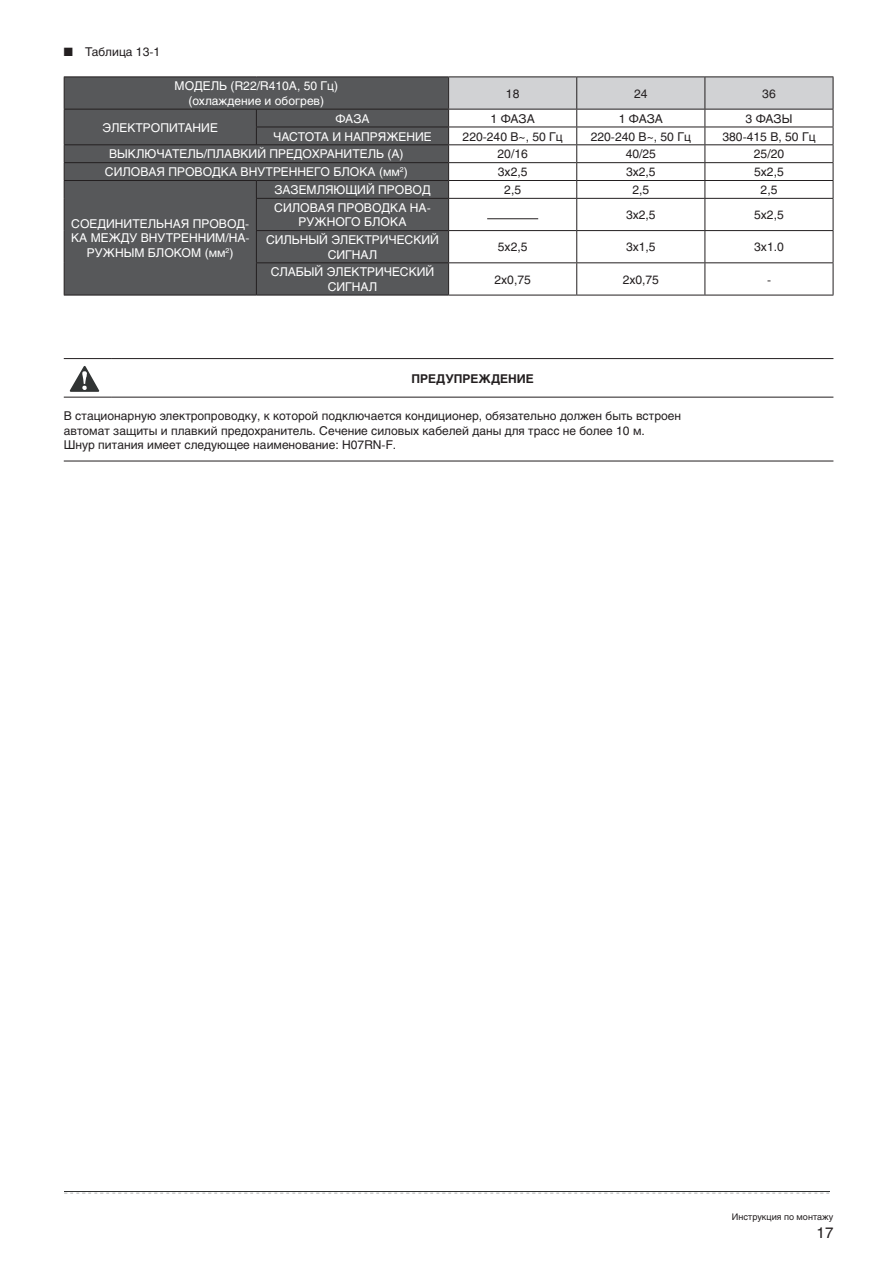
<style>
.page{position:relative;width:893px;height:1263px;background:#fff}
.page>*{position:absolute;margin:0;border:0;box-sizing:border-box;transform-origin:0 0}
.t1{font:15px "Helios";color:#231f20}
.t2{font:12px/14.4px "Helios";color:#231f20}
.t3{font:12px/14.4px "Helios";color:#fff;text-align:center}
.t4{font:700 12px "Helios";color:#231f20}
.t5{font:9px "Helios";color:#231f20}
</style>
<div class="page">
<hr style="left:64px;top:1191px;width:766px;height:1px;background:#2f3131">
<svg style="left:64px;top:1193px;width:765px;height:1px"></svg>
<hr style="left:64px;top:358px;width:48px;height:1px;background:#231f20">
<hr style="left:112px;top:358px;width:721px;height:1px;background:#231f20">
<hr style="left:64px;top:397px;width:48px;height:1px;background:#231f20">
<hr style="left:112px;top:397px;width:721px;height:1px;background:#231f20">
<svg style="left:69px;top:366px;width:31px;height:26px"></svg>
<hr style="left:64px;top:461px;width:769px;height:1px;background:#231f20">
<div style="left:65px;top:78px;width:383px;height:217px;background:#57585a"></div>
<hr style="left:449px;top:198px;width:128px;height:1px;background:#231f20">
<hr style="left:577px;top:198px;width:128px;height:1px;background:#231f20">
<hr style="left:705px;top:198px;width:128px;height:1px;background:#231f20">
<hr style="left:449px;top:230px;width:128px;height:1px;background:#231f20">
<hr style="left:577px;top:230px;width:128px;height:1px;background:#231f20">
<hr style="left:705px;top:230px;width:128px;height:1px;background:#231f20">
<hr style="left:449px;top:262px;width:128px;height:1px;background:#231f20">
<hr style="left:577px;top:262px;width:128px;height:1px;background:#231f20">
<hr style="left:705px;top:262px;width:128px;height:1px;background:#231f20">
<hr style="left:576px;top:199px;width:1px;height:31px;background:#231f20">
<hr style="left:704px;top:199px;width:1px;height:31px;background:#231f20">
<hr style="left:833px;top:199px;width:1px;height:31px;background:#231f20">
<hr style="left:576px;top:231px;width:1px;height:31px;background:#231f20">
<hr style="left:704px;top:231px;width:1px;height:31px;background:#231f20">
<hr style="left:833px;top:231px;width:1px;height:31px;background:#231f20">
<hr style="left:576px;top:263px;width:1px;height:32px;background:#231f20">
<hr style="left:704px;top:263px;width:1px;height:32px;background:#231f20">
<hr style="left:833px;top:263px;width:1px;height:32px;background:#231f20">
<hr style="left:449px;top:295px;width:128px;height:1px;background:#231f20">
<hr style="left:577px;top:295px;width:128px;height:1px;background:#231f20">
<hr style="left:705px;top:295px;width:128px;height:1px;background:#231f20">
<hr style="left:64px;top:77px;width:192px;height:1px;background:#231f20">
<hr style="left:64px;top:77px;width:1px;height:32px;background:#231f20">
<hr style="left:256px;top:77px;width:193px;height:1px;background:#231f20">
<hr style="left:64px;top:109px;width:192px;height:1px;background:#231f20">
<hr style="left:256px;top:109px;width:193px;height:1px;background:#231f20">
<hr style="left:256px;top:127px;width:193px;height:1px;background:#231f20">
<svg style="left:256px;top:109px;width:1px;height:35px"></svg>
<hr style="left:64px;top:144px;width:192px;height:1px;background:#231f20">
<hr style="left:256px;top:144px;width:193px;height:1px;background:#231f20">
<hr style="left:64px;top:162px;width:192px;height:1px;background:#231f20">
<hr style="left:256px;top:162px;width:193px;height:1px;background:#231f20">
<hr style="left:64px;top:180px;width:192px;height:1px;background:#231f20">
<svg style="left:64px;top:109px;width:1px;height:89px"></svg>
<hr style="left:64px;top:198px;width:1px;height:33px;background:#231f20">
<hr style="left:64px;top:231px;width:1px;height:32px;background:#231f20">
<hr style="left:64px;top:263px;width:1px;height:32px;background:#231f20">
<hr style="left:64px;top:295px;width:192px;height:1px;background:#231f20">
<hr style="left:256px;top:180px;width:193px;height:1px;background:#231f20">
<svg style="left:256px;top:181px;width:1px;height:17px"></svg>
<svg style="left:448px;top:78px;width:386px;height:120px"></svg>
<hr style="left:256px;top:198px;width:193px;height:1px;background:#231f20">
<hr style="left:256px;top:199px;width:1px;height:31px;background:#231f20">
<hr style="left:448px;top:199px;width:1px;height:31px;background:#231f20">
<hr style="left:256px;top:230px;width:193px;height:1px;background:#231f20">
<hr style="left:256px;top:231px;width:1px;height:31px;background:#231f20">
<hr style="left:448px;top:231px;width:1px;height:31px;background:#231f20">
<hr style="left:256px;top:262px;width:193px;height:1px;background:#231f20">
<hr style="left:256px;top:263px;width:1px;height:32px;background:#231f20">
<hr style="left:448px;top:263px;width:1px;height:32px;background:#231f20">
<hr style="left:256px;top:295px;width:193px;height:1px;background:#231f20">
<hr style="left:449px;top:77px;width:128px;height:1px;background:#231f20">
<hr style="left:448px;top:77px;width:1px;height:32px;background:#231f20">
<hr style="left:449px;top:109px;width:128px;height:1px;background:#231f20">
<hr style="left:577px;top:77px;width:128px;height:1px;background:#231f20">
<hr style="left:576px;top:77px;width:1px;height:32px;background:#231f20">
<hr style="left:705px;top:77px;width:128px;height:1px;background:#231f20">
<hr style="left:577px;top:109px;width:128px;height:1px;background:#231f20">
<hr style="left:705px;top:109px;width:128px;height:1px;background:#231f20">
<hr style="left:704px;top:77px;width:1px;height:32px;background:#231f20">
<hr style="left:833px;top:77px;width:1px;height:32px;background:#231f20">
<hr style="left:487px;top:218px;width:51px;height:1px;background:#231f20">
<p class="t2" style="left:64px;top:45px;width:98px">■ Таблица 13-1</p>
<p class="t3" style="left:175px;top:79px;width:165px">МОДЕЛЬ (R22/R410A, 50 Гц) (охлаждение и обогрев)</p>
<p class="t2" style="left:506px;top:86px;width:15px">18</p>
<p class="t2" style="left:634px;top:86px;width:15px">24</p>
<p class="t2" style="left:762px;top:86px;width:15px">36</p>
<p class="t3" style="left:103px;top:120px;width:117px">ЭЛЕКТРОПИТАНИЕ</p>
<p class="t3" style="left:335px;top:111px;width:36px">ФАЗА</p>
<p class="t2" style="left:491px;top:111px;width:46px">1 ФАЗА</p>
<p class="t2" style="left:619px;top:111px;width:46px">1 ФАЗА</p>
<p class="t2" style="left:746px;top:111px;width:48px">3 ФАЗЫ</p>
<p class="t3" style="left:273px;top:129px;width:160px">ЧАСТОТА И НАПРЯЖЕНИЕ</p>
<p class="t2" style="left:463px;top:129px;width:102px">220-240 В~, 50 Гц</p>
<p class="t2" style="left:591px;top:129px;width:102px">220-240 В~, 50 Гц</p>
<p class="t2" style="left:722px;top:129px;width:95px">380-415 В, 50 Гц</p>
<p class="t3" style="left:109px;top:147px;width:296px">ВЫКЛЮЧАТЕЛЬ/ПЛАВКИЙ ПРЕДОХРАНИТЕЛЬ (А)</p>
<p class="t2" style="left:498px;top:147px;width:32px">20/16</p>
<p class="t2" style="left:626px;top:147px;width:32px">40/25</p>
<p class="t2" style="left:754px;top:147px;width:32px">25/20</p>
<p class="t3" style="left:105px;top:165px;width:304px">СИЛОВАЯ ПРОВОДКА ВНУТРЕННЕГО БЛОКА (мм<sup>2</sup>)</p>
<p class="t2" style="left:498px;top:165px;width:31px">3x2,5</p>
<p class="t2" style="left:626px;top:165px;width:31px">3x2,5</p>
<p class="t2" style="left:754px;top:165px;width:31px">5x2,5</p>
<p class="t3" style="left:71px;top:216px;width:180px">СОЕДИНИТЕЛЬНАЯ ПРОВОД-<br>КА МЕЖДУ ВНУТРЕННИМ/НА-<br>РУЖНЫМ БЛОКОМ (мм<sup>2</sup>)</p>
<p class="t3" style="left:274px;top:183px;width:158px">ЗАЗЕМЛЯЮЩИЙ ПРОВОД</p>
<p class="t2" style="left:504px;top:183px;width:18px">2,5</p>
<p class="t2" style="left:632px;top:183px;width:18px">2,5</p>
<p class="t2" style="left:761px;top:183px;width:18px">2,5</p>
<p class="t3" style="left:274px;top:200px;width:158px">СИЛОВАЯ ПРОВОДКА НА-<br>РУЖНОГО БЛОКА</p>
<p class="t2" style="left:626px;top:208px;width:31px">3x2,5</p>
<p class="t2" style="left:754px;top:208px;width:31px">5x2,5</p>
<p class="t3" style="left:266px;top:233px;width:175px">СИЛЬНЫЙ ЭЛЕКТРИЧЕСКИЙ<br>СИГНАЛ</p>
<p class="t2" style="left:498px;top:240px;width:31px">5x2,5</p>
<p class="t2" style="left:626px;top:240px;width:31px">3x1,5</p>
<p class="t2" style="left:754px;top:240px;width:31px">3x1.0</p>
<p class="t3" style="left:271px;top:265px;width:165px">СЛАБЫЙ ЭЛЕКТРИЧЕСКИЙ<br>СИГНАЛ</p>
<p class="t2" style="left:494px;top:272px;width:38px">2x0,75</p>
<p class="t2" style="left:623px;top:272px;width:38px">2x0,75</p>
<p class="t2" style="left:767px;top:272px;width:6px">-</p>
<p class="t4" style="left:411px;top:371px;width:124px">ПРЕДУПРЕЖДЕНИЕ</p>
<p class="t2" style="left:64px;top:409px;width:619px">В стационарную электропроводку, к которой подключается кондиционер, обязательно должен быть встроен автомат защиты и плавкий предохранитель. Сечение силовых кабелей даны для трасс не более 10 м.<br>Шнур питания имеет следующее наименование: H07RN-F.</p>
<p class="t5" style="left:732px;top:1212px;width:103px">Инструкция по монтажу</p>
<p class="t1" style="left:817px;top:1224px;width:18px">17</p>
</div>
